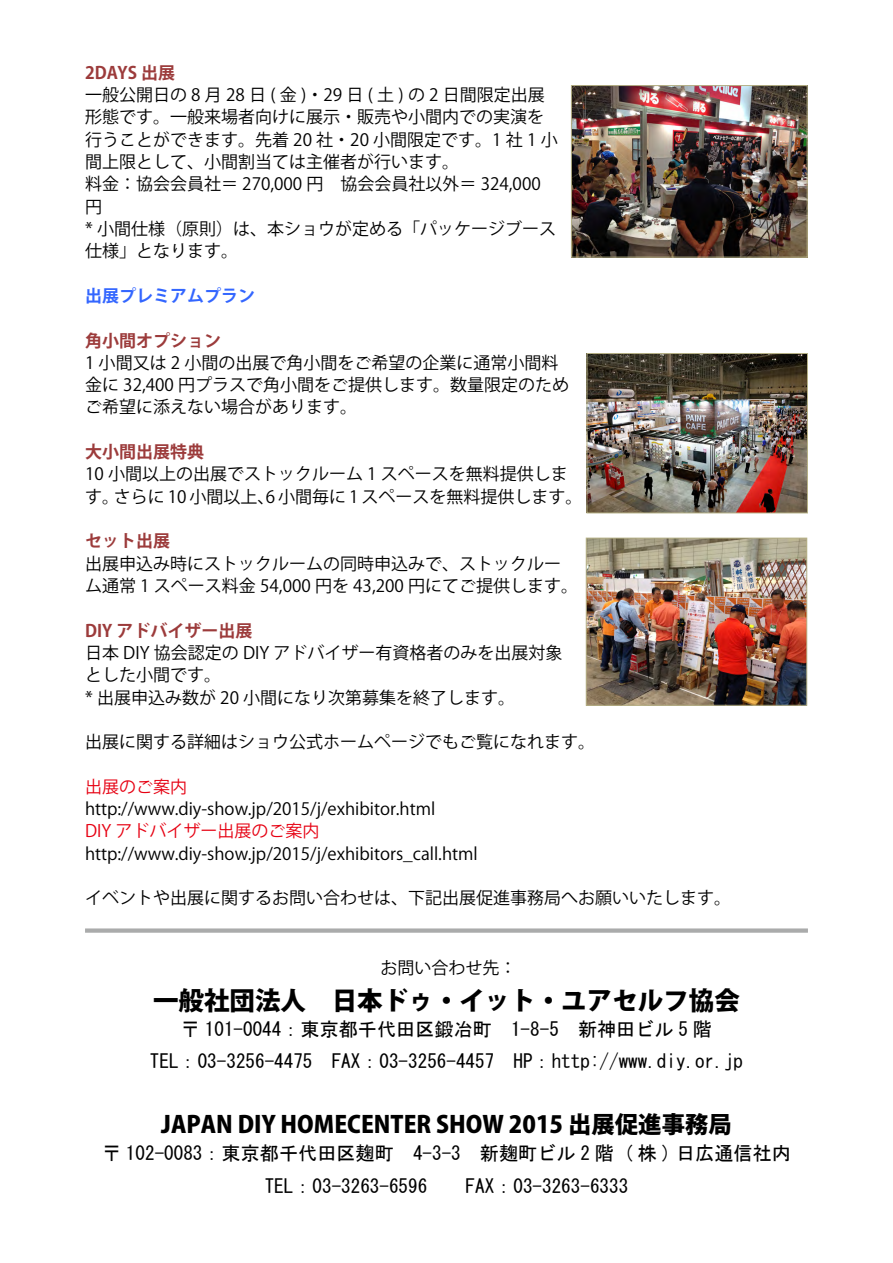
<style>
.page{position:relative;width:893px;height:1263px;background:#fff}
.page>*{position:absolute;margin:0;border:0;box-sizing:border-box;transform-origin:0 0}
.t1{font:800 25.5px "Koz Go Pro";color:#000}
.t2{font:800 23.4px "Koz Go Pro";color:#000}
.t3{font:19.2px/33px "MS Gothic";color:#000;text-align:center}
.t4{font:16.95px/22.4px "Koz Go Pro";color:#000}
.t5{font:700 16.95px "Koz Go Pro";color:#9c3b3b}
.t6{font:16.95px "Koz Go Pro";color:#e60012}
.t7{font:700 16.95px "Koz Go Pro";color:#36f}
</style>
<div class="page">
<div style="left:85px;top:928px;width:723px;height:5px;background:#aaabab"></div>
<img style="left:573px;top:87px;width:232px;height:168px">
<div style="left:571px;top:85px;width:236px;height:172px;border:1px solid #b6b186"></div>
<img style="left:589px;top:355px;width:217px;height:156px">
<div style="left:587px;top:353px;width:221px;height:160px;border:1px solid #b6b186"></div>
<img style="left:588px;top:540px;width:217px;height:163px">
<div style="left:586px;top:538px;width:221px;height:167px;border:1px solid #b6b186"></div>
<p class="t5" style="left:85px;top:62px;width:92px">2DAYS 出展</p>
<p class="t4" style="left:85px;top:84px;width:474px">一般公開日の 8 月 28 日 ( 金 )・29 日 ( 土 ) の 2 日間限定出展形態です。一般来場者向けに展示・販売や小間内での実演を行うことができます。先着 20 社・20 小間限定です。1 社 1 小間上限として、小間割当ては主催者が行います。<br>料金：協会会員社＝ 270,000 円　協会会員社以外＝ 324,000円<br>* 小間仕様（原則）は、本ショウが定める「パッケージブース仕様」となります。</p>
<p class="t7" style="left:85px;top:285px;width:172px">出展プレミアムプラン</p>
<p class="t5" style="left:85px;top:329px;width:138px">角小間オプション</p>
<p class="t4" style="left:85px;top:352px;width:486px">1 小間又は 2 小間の出展で角小間をご希望の企業に通常小間料金に 32,400 円プラスで角小間をご提供します。数量限定のためご希望に添えない場合があります。</p>
<p class="t5" style="left:85px;top:441px;width:121px">大小間出展特典</p>
<p class="t4" style="left:85px;top:463px;width:499px">10 小間以上の出展でストックルーム 1 スペースを無料提供します。さらに 10 小間以上、6 小間毎に 1 スペースを無料提供します。</p>
<p class="t5" style="left:85px;top:530px;width:87px">セット出展</p>
<p class="t4" style="left:85px;top:553px;width:495px">出展申込み時にストックルームの同時申込みで、ストックルーム通常 1 スペース料金 54,000 円を 43,200 円にてご提供します。</p>
<p class="t5" style="left:85px;top:619px;width:169px">DIY アドバイザー出展</p>
<p class="t4" style="left:85px;top:642px;width:479px">日本 DIY 協会認定の DIY アドバイザー有資格者のみを出展対象とした小間です。<br>* 出展申込み数が 20 小間になり次第募集を終了します。</p>
<p class="t4" style="left:85px;top:731px;width:512px">出展に関する詳細はショウ公式ホームページでもご覧になれます。</p>
<p class="t6" style="left:85px;top:776px;width:104px">出展のご案内</p>
<p class="t4" style="left:85px;top:798px;width:352px">http://www.diy-show.jp/2015/j/exhibitor.html</p>
<p class="t6" style="left:85px;top:820px;width:236px">DIY アドバイザー出展のご案内</p>
<p class="t4" style="left:85px;top:843px;width:394px">http://www.diy-show.jp/2015/j/exhibitors_call.html</p>
<p class="t4" style="left:85px;top:887px;width:648px">イベントや出展に関するお問い合わせは、下記出展促進事務局へお願いいたします。</p>
<p class="t4" style="left:381px;top:956px;width:138px">お問い合わせ先：</p>
<h1 class="t1" style="left:153px;top:984px;width:588px">一般社団法人　日本ドゥ・イット・ユアセルフ協会</h1>
<p class="t3" style="left:150px;top:1013px;width:595px;line-height:32px">〒 101-0044：東京都千代田区鍛冶町　1-8-5　新神田ビル 5 階<br>TEL：03-3256-4475　FAX：03-3256-4457　HP：http://www.diy.or.jp</p>
<h2 class="t2" style="left:161px;top:1109px;width:572px">JAPAN DIY HOMECENTER SHOW 2015 出展促進事務局</h2>
<p class="t3" style="left:102px;top:1137px;width:690px">〒 102-0083：東京都千代田区麹町　4-3-3　新麹町ビル 2 階 ( 株 ) 日広通信社内<br>TEL：03-3263-6596　　FAX：03-3263-6333</p>
</div>
